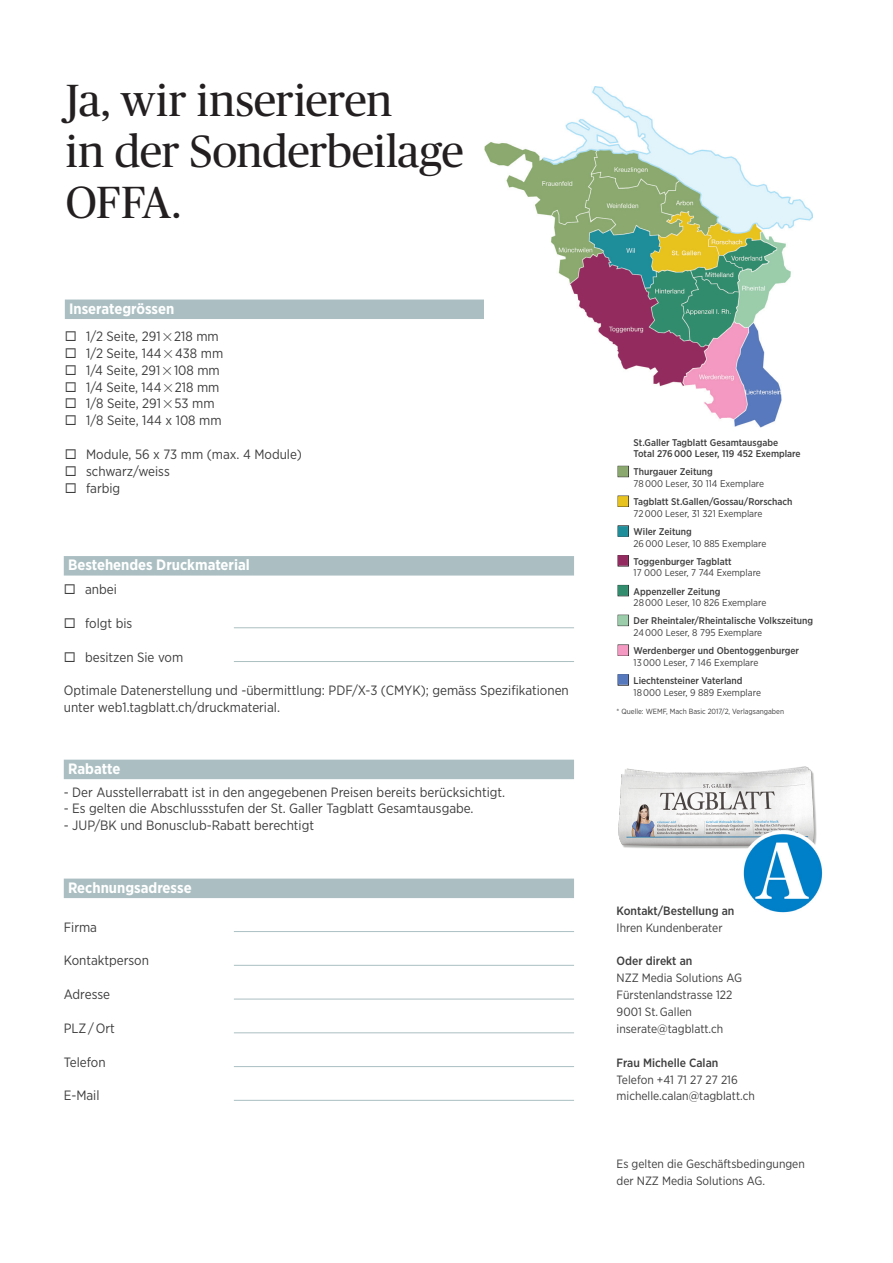
<style>
.page{position:relative;width:893px;height:1263px;background:#fff}
.page>*{position:absolute;margin:0;border:0;box-sizing:border-box;transform-origin:0 0}
.t1{font:45px/51px "Publico Headline";letter-spacing:-.015em;color:#231f20}
.t2{font:700 15px "Gotham Narrow";color:#fff}
.t3{font:13.5px/16.8px "Gotham Narrow";color:#3e3e3f}
.t4{font:12px/16.8px "Gotham Narrow";color:#3e3e3f}
.t5{font:500 12px "Gotham Narrow";color:#3e3e3f}
.t6{font:500 9.75px/11.7px "Gotham Narrow";color:#3e3e3f}
.t7{font:9.75px/11.7px "Gotham Narrow";color:#3e3e3f}
.t8{font:7.5px "Gotham Narrow";color:#3e3e3f}
.s1{font-family:"Universal Newswith Comm Pi"}
.s2{color:#8ba96f}
.s3{font-weight:500}
.s4{color:#e8c31d}
.s5{font-weight:400}
.s6{color:#1e8e9a}
.s7{color:#932b60}
.s8{color:#318d6e}
.s9{color:#9bcdab}
.s10{color:#f499c2}
.s11{color:#5679bd}
</style>
<div class="page">
<div style="left:618px;top:466px;width:11px;height:11px;border:1px solid #231f20"></div>
<div style="left:618px;top:496px;width:11px;height:11px;border:1px solid #231f20"></div>
<div style="left:618px;top:525px;width:11px;height:12px;border:1px solid #231f20"></div>
<div style="left:618px;top:555px;width:11px;height:11px;border:1px solid #231f20"></div>
<div style="left:618px;top:585px;width:11px;height:11px;border:1px solid #231f20"></div>
<div style="left:618px;top:615px;width:11px;height:11px;border:1px solid #231f20"></div>
<div style="left:618px;top:645px;width:11px;height:11px;border:1px solid #231f20"></div>
<div style="left:618px;top:674px;width:11px;height:11px;border:1px solid #231f20"></div>
<div style="left:65px;top:299px;width:510px;height:20px;background:#abbfc2"></div>
<div style="left:64px;top:556px;width:510px;height:19px;background:#abbfc2"></div>
<hr style="left:234px;top:627px;width:340px;height:1px;background:#abbfc2">
<hr style="left:234px;top:661px;width:340px;height:1px;background:#abbfc2">
<div style="left:64px;top:878px;width:510px;height:20px;background:#abbfc2"></div>
<hr style="left:234px;top:931px;width:340px;height:1px;background:#abbfc2">
<hr style="left:234px;top:965px;width:340px;height:1px;background:#abbfc2">
<hr style="left:234px;top:999px;width:340px;height:1px;background:#abbfc2">
<hr style="left:234px;top:1032px;width:340px;height:1px;background:#abbfc2">
<hr style="left:234px;top:1066px;width:340px;height:1px;background:#abbfc2">
<hr style="left:234px;top:1100px;width:340px;height:1px;background:#abbfc2">
<div style="left:64px;top:760px;width:510px;height:19px;background:#abbfc2"></div>
<img style="left:485px;top:86px;width:327px;height:341px">
<img style="left:618px;top:766px;width:199px;height:83px">
<img style="left:741px;top:831px;width:82px;height:82px">
<p class="t1" style="left:66px;top:73px;width:399px">Ja, wir inserieren<br>in der Sonderbeilage<br>OFFA.</p>
<p class="t2" style="left:69px;top:299px;width:107px">Inserategrössen</p>
<p class="t3" style="left:65px;top:327px;width:155px">◻ 1/2 Seite, 291<span class="s1">2</span>218 mm</p>
<p class="t3" style="left:65px;top:344px;width:160px">◻ 1/2 Seite, 144<span class="s1">2</span>438 mm</p>
<p class="t3" style="left:65px;top:361px;width:157px">◻ 1/4 Seite, 291<span class="s1">2</span>108 mm</p>
<p class="t3" style="left:65px;top:378px;width:156px">◻ 1/4 Seite, 144<span class="s1">2</span>218 mm</p>
<p class="t3" style="left:65px;top:395px;width:151px">◻ 1/8 Seite, 291<span class="s1">2</span>53 mm</p>
<p class="t3" style="left:65px;top:412px;width:158px">◻ 1/8 Seite, 144 x 108 mm</p>
<p class="t3" style="left:65px;top:446px;width:238px">◻ Module, 56 x 73 mm (max. 4 Module)</p>
<p class="t3" style="left:65px;top:462px;width:106px">◻ schwarz/weiss</p>
<p class="t3" style="left:65px;top:479px;width:57px">◻ farbig</p>
<p class="t2" style="left:68px;top:555px;width:183px">Bestehendes Druckmaterial</p>
<p class="t3" style="left:64px;top:581px;width:55px">◻ anbei</p>
<p class="t3" style="left:64px;top:614px;width:70px">◻ folgt bis</p>
<p class="t3" style="left:64px;top:648px;width:121px">◻ besitzen Sie vom</p>
<p class="t3" style="left:64px;top:682px;width:507px">Optimale Datenerstellung und -übermittlung: PDF/X-3 (CMYK); gemäss Spezifikationen unter web1.tagblatt.ch/druckmaterial.</p>
<p class="t2" style="left:68px;top:759px;width:54px">Rabatte</p>
<p class="t3" style="left:64px;top:783px;width:443px">- Der Ausstellerrabatt ist in den angegebenen Preisen bereits berücksichtigt.</p>
<p class="t3" style="left:64px;top:800px;width:411px">- Es gelten die Abschlussstufen der St. Galler Tagblatt Gesamtausgabe.</p>
<p class="t3" style="left:64px;top:817px;width:252px">- JUP/BK und Bonusclub-Rabatt berechtigt</p>
<p class="t2" style="left:68px;top:878px;width:125px">Rechnungsadresse</p>
<p class="t3" style="left:64px;top:918px;width:35px">Firma</p>
<p class="t3" style="left:64px;top:952px;width:87px">Kontaktperson</p>
<p class="t3" style="left:64px;top:986px;width:48px">Adresse</p>
<p class="t3" style="left:64px;top:1019px;width:53px">PLZ / Ort</p>
<p class="t3" style="left:64px;top:1053px;width:43px">Telefon</p>
<p class="t3" style="left:64px;top:1087px;width:37px">E-Mail</p>
<p class="t6" style="left:634px;top:436px;width:169px">St.Galler Tagblatt Gesamtausgabe<br>Total 276 000 Leser, 119 452 Exemplare</p>
<p class="t7" style="left:634px;top:466px;width:132px;text-indent:-17px"><span class="s2">■</span> <span class="s3">Thurgauer Zeitung<br></span>78 000 Leser, 30 114 Exemplare</p>
<p class="t6" style="left:634px;top:496px;width:160px;text-indent:-17px"><span class="s4">■</span> Tagblatt St.Gallen/Gossau/Rorschach<br><span class="s5">72 000 Leser, 31 321 Exemplare</span></p>
<p class="t7" style="left:634px;top:525px;width:134px;text-indent:-17px"><span class="s6">■</span> <span class="s3">Wiler Zeitung<br></span>26 000 Leser, 10 885 Exemplare</p>
<p class="t7" style="left:634px;top:555px;width:129px;text-indent:-17px"><span class="s7">■</span> <span class="s3">Toggenburger Tagblatt<br></span>17 000 Leser, 7 744 Exemplare</p>
<p class="t7" style="left:634px;top:585px;width:134px;text-indent:-17px"><span class="s8">■</span> <span class="s3">Appenzeller Zeitung<br></span>28 000 Leser, 10 826 Exemplare</p>
<p class="t6" style="left:634px;top:615px;width:181px;text-indent:-17px"><span class="s9">■</span> Der Rheintaler/Rheintalische Volkszeitung<br><span class="s5">24 000 Leser, 8 795 Exemplare</span></p>
<p class="t6" style="left:634px;top:645px;width:167px;text-indent:-17px"><span class="s10">■</span> Werdenberger und Obentoggenburger<br><span class="s5">13 000 Leser, 7 146 Exemplare</span></p>
<p class="t6" style="left:634px;top:674px;width:129px;text-indent:-17px"><span class="s11">■</span> Liechtensteiner Vaterland<br><span class="s5">18 000 Leser, 9 889 Exemplare</span></p>
<p class="t8" style="left:617px;top:706px;width:169px">* Quelle: WEMF, Mach Basic 2017/2, Verlagsangaben</p>
<p class="t5" style="left:617px;top:903px;width:119px">Kontakt/Bestellung an</p>
<p class="t4" style="left:617px;top:919px;width:107px">Ihren Kundenberater</p>
<p class="t5" style="left:617px;top:953px;width:77px">Oder direkt an</p>
<p class="t4" style="left:617px;top:969px;width:127px">NZZ Media Solutions AG</p>
<p class="t4" style="left:617px;top:986px;width:117px">Fürstenlandstrasse 122</p>
<p class="t4" style="left:617px;top:1003px;width:77px">9001 St. Gallen</p>
<p class="t4" style="left:617px;top:1020px;width:108px">inserate@tagblatt.ch</p>
<p class="t5" style="left:617px;top:1055px;width:103px">Frau Michelle Calan</p>
<p class="t4" style="left:617px;top:1071px;width:123px">Telefon +41 71 27 27 216</p>
<p class="t4" style="left:617px;top:1087px;width:140px">michelle.calan@tagblatt.ch</p>
<p class="t4" style="left:617px;top:1155px;width:190px">Es gelten die Geschäftsbedingungen der NZZ Media Solutions AG.</p>
</div>
